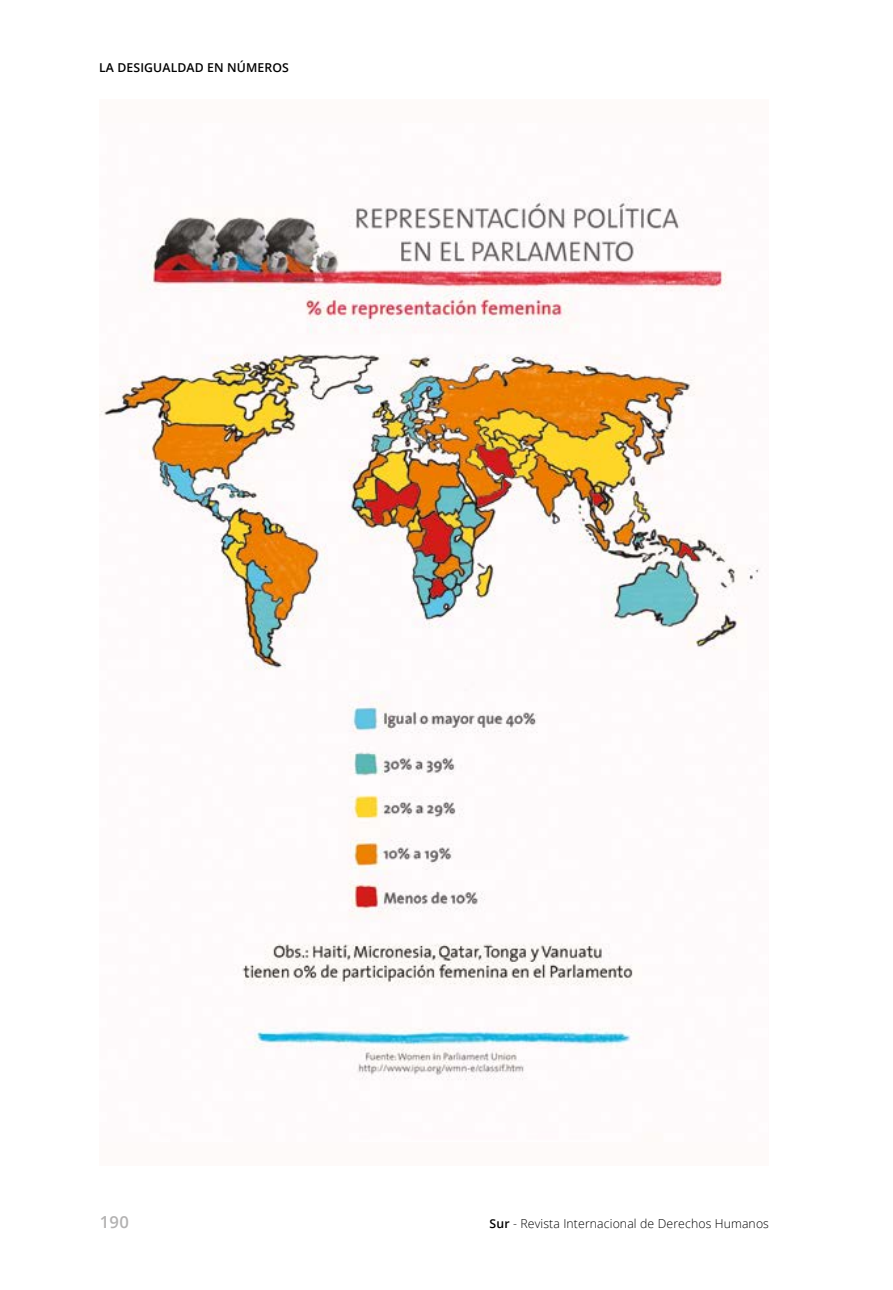
<style>
.page{position:relative;width:893px;height:1290px;background:#fff}
.page>*{position:absolute;margin:0;border:0;box-sizing:border-box;transform-origin:0 0}
.t1{font:600 16.62px "Open Sans";color:#b3b2b2}
.t2{font:300 12.25px "Open Sans";letter-spacing:.01em;color:#000}
.t3{font:600 12.25px "Open Sans";letter-spacing:.01em;color:#000}
.s1{font-weight:600}
</style>
<div class="page">
<div style="left:99px;top:99px;width:670px;height:1067px;background:#fefaf9"></div>
<img style="left:101px;top:198px;width:658px;height:882px">
<p class="t3" style="left:99px;top:59px;width:191px">LA DESIGUALDAD EN NÚMEROS</p>
<h1 class="t1" style="left:100px;top:1210px;width:31px">190</h1>
<p class="t2" style="left:490px;top:1215px;width:281px"><span class="s1">Sur</span> - Revista Internacional de Derechos Humanos</p>
</div>
